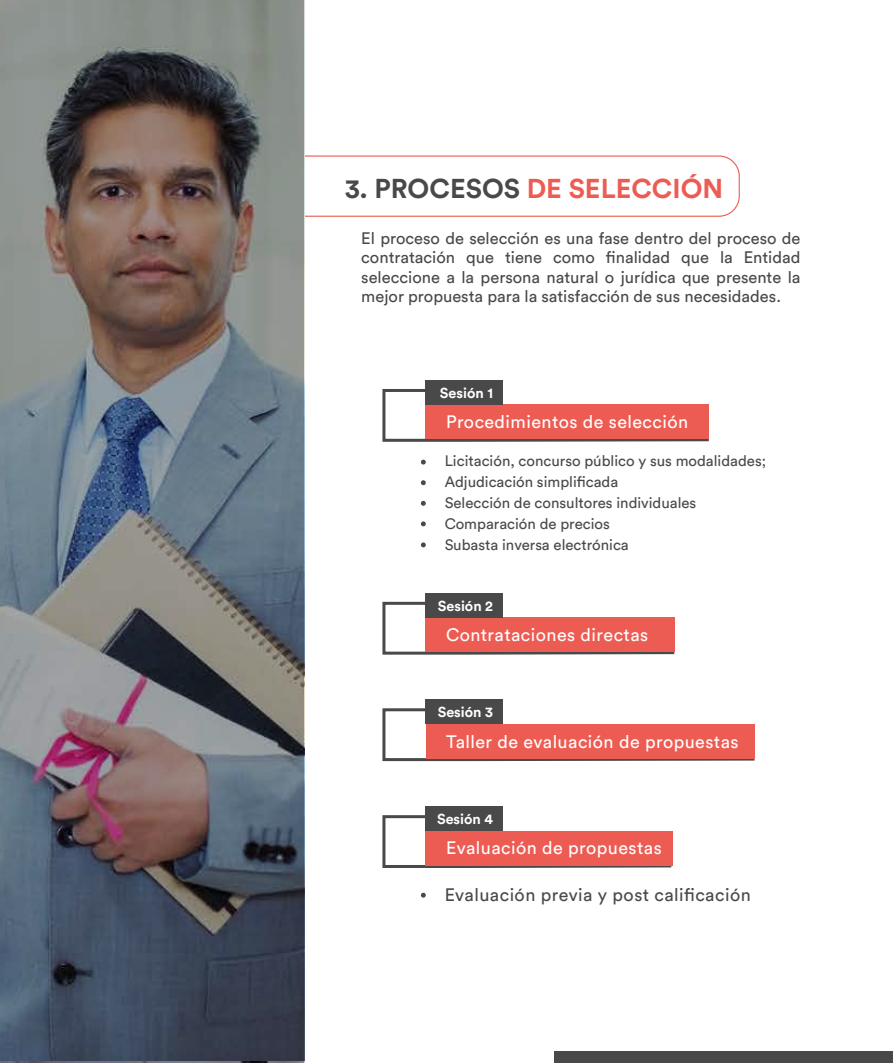
<style>
.page{position:relative;width:893px;height:1063px;background:#fff}
.page>*{position:absolute;margin:0;border:0;box-sizing:border-box;transform-origin:0 0}
.t1{font:700 27px "Circular Std";color:#ed5c53}
.t2{font:17.85px "Circular Std";letter-spacing:.025em;color:#fff}
.t3{font:17.85px "Circular Std";letter-spacing:.025em;color:#4a494a}
.t4{font:16.5px/19.5px "Circular Std";color:#4a494a;text-align:justify}
.t5{font:15px/21px "Circular Std";color:#4a494a}
.t6{font:700 14.4px "Circular Std";color:#fff}
.s1{color:#4a494a}
</style>
<div class="page">
<div style="left:555px;top:1052px;width:338px;height:11px;background:#4a494a"></div>
<svg style="left:421px;top:460px;width:5px;height:5px"></svg>
<svg style="left:421px;top:480px;width:5px;height:5px"></svg>
<svg style="left:421px;top:501px;width:5px;height:5px"></svg>
<svg style="left:421px;top:521px;width:5px;height:5px"></svg>
<svg style="left:421px;top:542px;width:5px;height:5px"></svg>
<svg style="left:421px;top:893px;width:5px;height:5px"></svg>
<div style="left:2px;top:155px;width:738px;height:62px;border:1px solid #ed5c53;border-radius:20px"></div>
<img style="left:0;top:0;width:304px;height:1063px">
<svg style="left:382px;top:600px;width:293px;height:55px"></svg>
<div style="left:426px;top:618px;width:249px;height:34px;background:#ed5c53"></div>
<div style="left:426px;top:593px;width:77px;height:25px;background:#4a494a"></div>
<svg style="left:382px;top:387px;width:327px;height:55px"></svg>
<div style="left:426px;top:405px;width:283px;height:34px;background:#ed5c53"></div>
<div style="left:426px;top:380px;width:77px;height:25px;background:#4a494a"></div>
<svg style="left:382px;top:707px;width:373px;height:55px"></svg>
<div style="left:426px;top:724px;width:328px;height:34px;background:#ed5c53"></div>
<div style="left:426px;top:700px;width:77px;height:24px;background:#4a494a"></div>
<svg style="left:382px;top:814px;width:291px;height:54px"></svg>
<div style="left:426px;top:831px;width:247px;height:34px;background:#ed5c53"></div>
<div style="left:426px;top:807px;width:77px;height:24px;background:#4a494a"></div>
<h1 class="t1" style="left:345px;top:171px;width:380px"><span class="s1">3. PROCESOS</span> DE SELECCIÓN</h1>
<p class="t4" style="left:361px;top:228px;width:441px">El proceso de selección es una fase dentro del proceso de contratación que tiene como finalidad que la Entidad seleccione a la persona natural o jurídica que presente la mejor propuesta para la satisfacción de sus necesidades.</p>
<p class="t6" style="left:440px;top:384px;width:55px">Sesión 1</p>
<p class="t2" style="left:446px;top:411px;width:243px">Procedimientos de selección</p>
<p class="t5" style="left:445px;top:450px;width:323px">Licitación, concurso público y sus modalidades; Adjudicación simplificada<br>Selección de consultores individuales Comparación de precios<br>Subasta inversa electrónica</p>
<p class="t6" style="left:438px;top:597px;width:57px">Sesión 2</p>
<p class="t2" style="left:446px;top:624px;width:204px">Contrataciones directas</p>
<p class="t6" style="left:438px;top:703px;width:57px">Sesión 3</p>
<p class="t2" style="left:446px;top:730px;width:294px">Taller de evaluación de propuestas</p>
<p class="t6" style="left:437px;top:810px;width:57px">Sesión 4</p>
<p class="t2" style="left:446px;top:837px;width:217px">Evaluación de propuestas</p>
<p class="t3" style="left:445px;top:884px;width:308px">Evaluación previa y post calificación</p>
</div>
